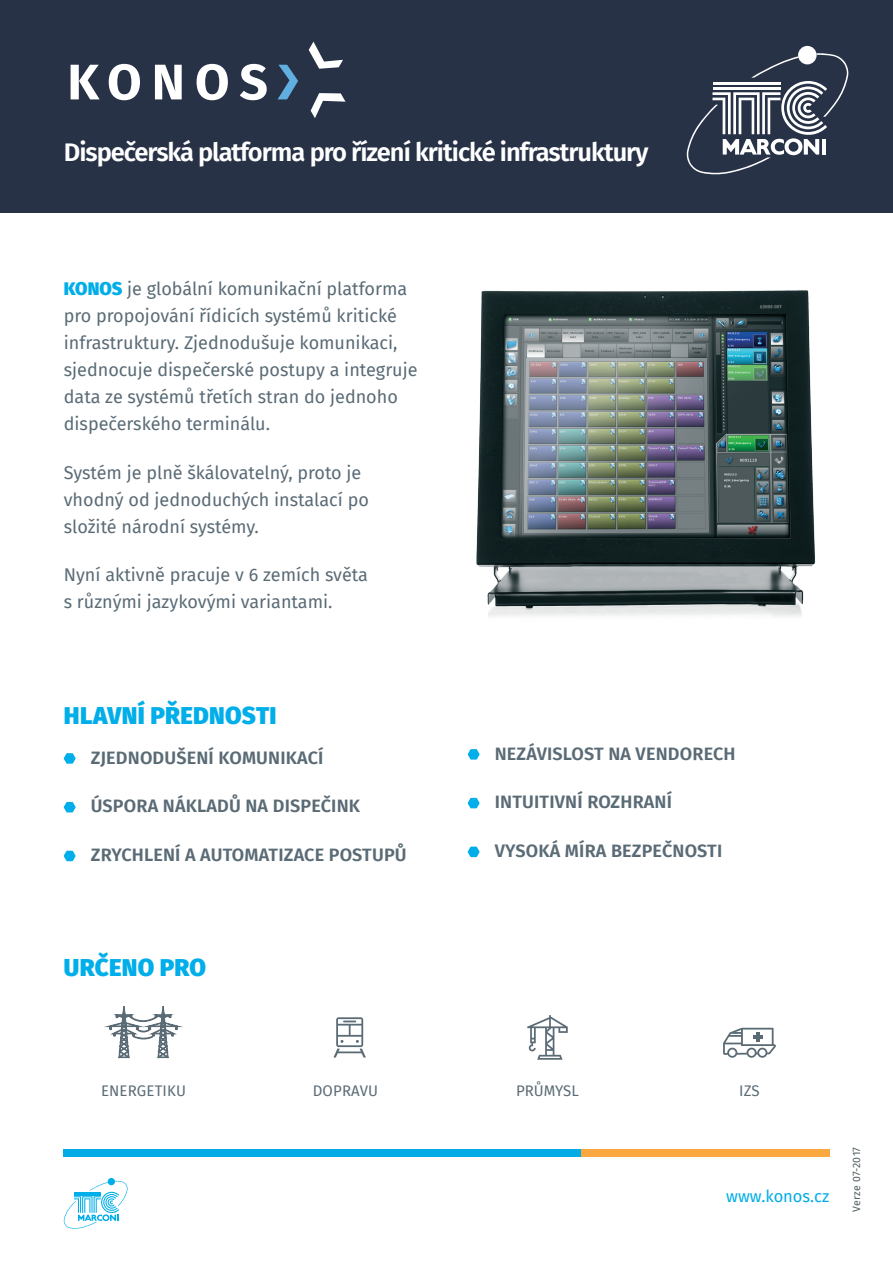
<style>
.page{position:relative;width:893px;height:1263px;background:#fff}
.page>*{position:absolute;margin:0;border:0;box-sizing:border-box;transform-origin:0 0}
.Velký_nadpis_HP{font:600 25.5px "Fira Sans";letter-spacing:-.04em;color:#fff}
.Velký_nadpis_HP-2{font:900 24px "Fira Sans";letter-spacing:.01em;color:#00aee9}
.Základní_text{font:18px/27px "Fira Sans";color:#5a6b76}
.Boční_seznam_-_list{font:600 18px "Fira Sans";letter-spacing:.01em;color:#5a6b76}
.t1{font:16.5px "Fira Sans";color:#00aee9}
.Základní_text-2{font:15px "Fira Sans";letter-spacing:.01em;color:#5a6b76}
.Odstavec{font:10.5px "Fira Sans";letter-spacing:.015em;color:#505c60}
.s1{font-weight:900;color:#00aee9}
</style>
<div class="page">
<div style="left:0;top:0;width:893px;height:213px;background:#273247"></div>
<div style="left:798px;top:46px;width:19px;height:18px;background:#fff;border-radius:50%"></div>
<svg style="left:686px;top:53px;width:162px;height:122px"></svg>
<svg style="left:64px;top:753px;width:12px;height:11px"></svg>
<svg style="left:64px;top:802px;width:12px;height:10px"></svg>
<svg style="left:64px;top:851px;width:12px;height:10px"></svg>
<div style="left:108px;top:1178px;width:7px;height:7px;background:#00aee9;border-radius:50%"></div>
<svg style="left:64px;top:1181px;width:64px;height:48px"></svg>
<div style="left:64px;top:1149px;width:517px;height:7px;background:#03ace4"></div>
<div style="left:581px;top:1149px;width:248px;height:7px;background:#faa740"></div>
<img style="left:476px;top:290px;width:339px;height:327px">
<svg style="left:333px;top:1017px;width:33px;height:40px"></svg>
<svg style="left:527px;top:1015px;width:41px;height:45px"></svg>
<svg style="left:71px;top:65px;width:29px;height:34px"></svg>
<svg style="left:109px;top:64px;width:31px;height:36px"></svg>
<svg style="left:155px;top:65px;width:27px;height:34px"></svg>
<svg style="left:197px;top:64px;width:31px;height:36px"></svg>
<svg style="left:240px;top:64px;width:27px;height:36px"></svg>
<svg style="left:278px;top:65px;width:20px;height:34px"></svg>
<svg style="left:309px;top:42px;width:34px;height:27px"></svg>
<svg style="left:311px;top:93px;width:34px;height:25px"></svg>
<svg style="left:104px;top:1006px;width:77px;height:53px"></svg>
<svg style="left:723px;top:1028px;width:53px;height:30px"></svg>
<svg style="left:468px;top:749px;width:12px;height:11px"></svg>
<svg style="left:468px;top:798px;width:12px;height:10px"></svg>
<svg style="left:468px;top:847px;width:12px;height:10px"></svg>
<p class="Velký_nadpis_HP" style="left:64px;top:131px;width:586px">Dispečerská platforma pro řízení kritické infrastruktury</p>
<p class="Základní_text" style="left:64px;top:275px;width:355px"><span class="s1">KONOS</span> je globální komunikační platforma pro propojování řídicích systémů kritické infrastruktury. Zjednodušuje komunikaci, sjednocuje dispečerské postupy a integruje data ze systémů třetích stran do jednoho dispečerského terminálu.</p>
<p class="Základní_text" style="left:64px;top:458px;width:307px">Systém je plně škálovatelný, proto je vhodný od jednoduchých instalací po složité národní systémy.</p>
<p class="Základní_text" style="left:64px;top:561px;width:306px">Nyní aktivně pracuje v 6 zemích světa s různými jazykovými variantami.</p>
<p class="Velký_nadpis_HP-2" style="left:64px;top:694px;width:214px">HLAVNÍ PŘEDNOSTI</p>
<p class="Boční_seznam_-_list" style="left:91px;top:743px;width:234px">ZJEDNODUŠENÍ KOMUNIKACÍ</p>
<p class="Boční_seznam_-_list" style="left:91px;top:791px;width:271px">ÚSPORA NÁKLADŮ NA DISPEČINK</p>
<p class="Boční_seznam_-_list" style="left:91px;top:840px;width:317px">ZRYCHLENÍ A AUTOMATIZACE POSTUPŮ</p>
<p class="Velký_nadpis_HP-2" style="left:64px;top:946px;width:144px">URČENO PRO</p>
<p class="Boční_seznam_-_list" style="left:495px;top:738px;width:242px">NEZÁVISLOST NA VENDORECH</p>
<p class="Boční_seznam_-_list" style="left:495px;top:787px;width:179px">INTUITIVNÍ ROZHRANÍ</p>
<p class="Boční_seznam_-_list" style="left:495px;top:836px;width:229px">VYSOKÁ MÍRA BEZPEČNOSTI</p>
<p class="Základní_text-2" style="left:101px;top:1080px;width:86px">ENERGETIKU</p>
<p class="Základní_text-2" style="left:313px;top:1080px;width:67px">DOPRAVU</p>
<p class="Základní_text-2" style="left:516px;top:1080px;width:64px">PRŮMYSL</p>
<p class="Základní_text-2" style="left:739px;top:1080px;width:22px">IZS</p>
<p class="t1" style="left:726px;top:1183px;width:104px">www.konos.cz</p>
<p class="Odstavec" style="left:849px;top:1212px;width:66px;rotate:-90deg">Verze 07-2017</p>
</div>
